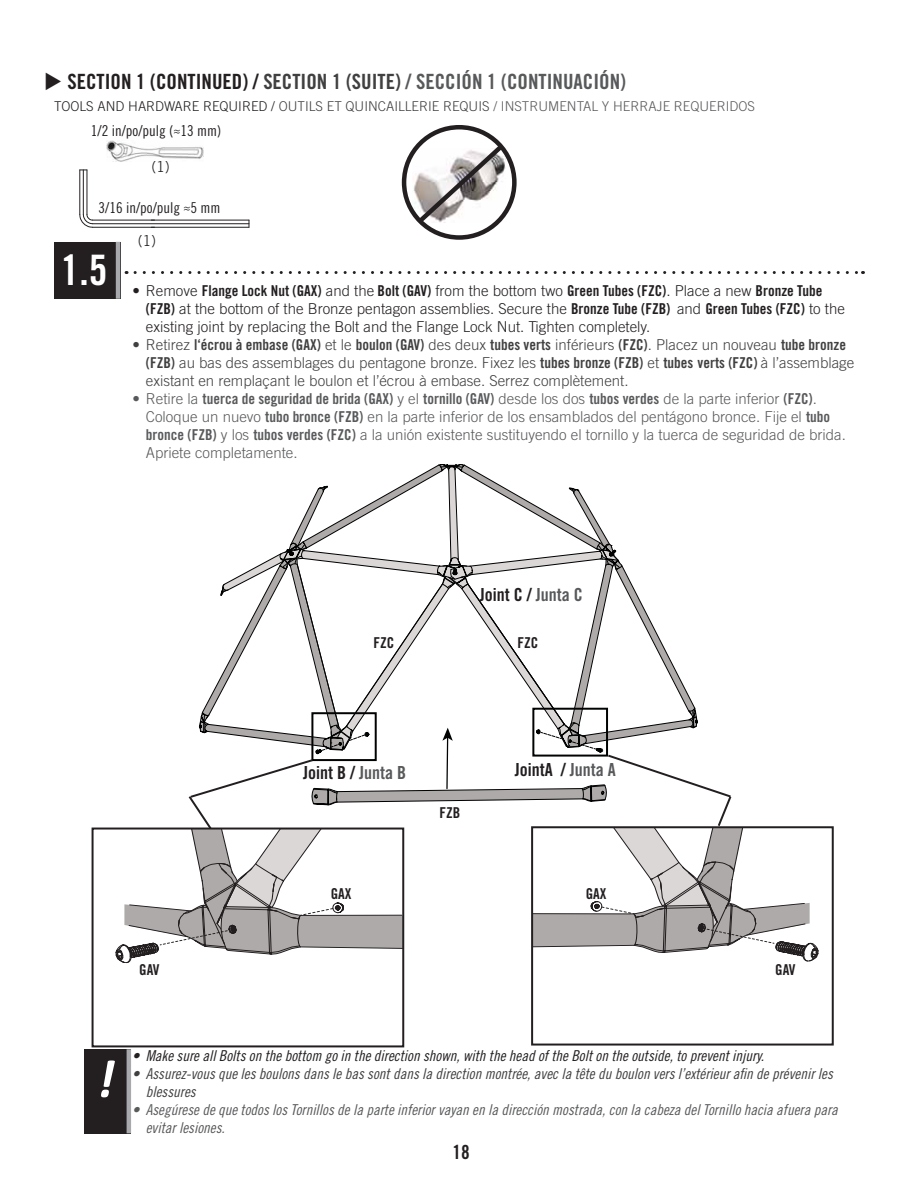
<style>
.page{position:relative;width:918px;height:1188px;background:#fff}
.page>*{position:absolute;margin:0;border:0;box-sizing:border-box;transform-origin:0 0}
.t1{font:italic 700 54px "Calibri";color:#fff}
.t2{font:42px "Trade Gothic LT Std Bd Cn 20";color:#fff}
.t3{font:21px "Trade Gothic LT Std Bd Cn 20";color:#58595b}
.t4{font:19.5px "Trade Gothic LT Std Bd Cn 20";color:#231f20}
.t5{font:18px "Trade Gothic LT Std Bd Cn 20";color:#231f20}
.t6{font:300 15px/18px "Trade Gothic LT Std";color:#58595b}
.t7{font:300 15px/18px "Trade Gothic LT Std";color:#231f20}
.t8{font:300 15px/18px "Trade Gothic LT Std";color:#404041}
.t9{font:15px/18px "Trade Gothic LT Std Cn 18 Obl";color:#58595b}
.t10{font:15px/18px "Trade Gothic LT Std Cn 18 Obl";color:#404041}
.t11{font:15px "Trade Gothic LT Std Bd Cn 20";color:#231f20}
.t12{font:15px "Trade Gothic LT Std Bd Cn 20";color:#404041}
.t13{font:15px "Trade Gothic LT Std Cn 18 Obl";color:#231f20}
.t14{font:15px "Trade Gothic LT Std Bd Cn 20";color:#58595b}
.t15{font:15px "Trade Gothic LT Std Cn 18";color:#231f20}
.t16{font:300 13.5px "Trade Gothic LT Std";color:#58595b}
.s1{color:#231f20}
.s2{color:#404041}
.s3{font-family:"Trade Gothic LT Std";font-weight:300}
.s4{font-family:"Trade Gothic LT Std Bd Cn 20";font-weight:400}
.s5{color:#58595b}
</style>
<div class="page">
<hr style="left:83px;top:170px;width:1px;height:44px;background:#231f20">
<hr style="left:87px;top:170px;width:1px;height:44px;background:#231f20">
<hr style="left:80px;top:170px;width:1px;height:44px;background:#231f20">
<svg style="left:79px;top:214px;width:14px;height:14px"></svg>
<hr style="left:93px;top:223px;width:156px;height:1px;background:#231f20">
<hr style="left:93px;top:220px;width:156px;height:1px;background:#231f20">
<hr style="left:93px;top:227px;width:156px;height:1px;background:#231f20">
<div style="left:54px;top:242px;width:66px;height:57px;background:#231f20"></div>
<hr style="left:116px;top:242px;width:4px;height:57px;background:#a7a9ac">
<svg style="left:135px;top:271px;width:728px;height:3px"></svg>
<div style="left:84px;top:1049px;width:46px;height:84px;background:#231f20"></div>
<hr style="left:127px;top:1049px;width:4px;height:84px;background:#a7a9ac">
<div style="left:531px;top:826px;width:303px;height:220px;border:2px solid #231f20"></div>
<div style="left:92px;top:828px;width:312px;height:219px;border:2px solid #231f20"></div>
<svg style="left:116px;top:464px;width:703px;height:499px"></svg>
<div style="left:402px;top:125px;width:115px;height:115px;border:4px solid #231f20;border-radius:50%"></div>
<svg style="left:413px;top:141px;width:93px;height:87px"></svg>
<img style="left:107px;top:140px;width:96px;height:21px">
<div style="left:374px;top:638px;width:20px;height:10px;background:#fff"></div>
<div style="left:518px;top:638px;width:20px;height:10px;background:#fff"></div>
<h3 class="t3" style="left:67px;top:74px;width:560px"><span class="s1">SECTION 1 (CONTINUED) /</span> <span class="s2">SECTION 1 (SUITE)</span> / SECCIÓN 1 (CONTINUACIÓN)</h3>
<p class="t16" style="left:54px;top:101px;width:703px"><span class="s1">TOOLS AND HARDWARE REQUIRED /</span> <span class="s2">OUTILS ET QUINCAILLERIE REQUIS</span> / INSTRUMENTAL Y HERRAJE REQUERIDOS</p>
<p class="t15" style="left:91px;top:125px;width:132px">1/2 in/po/pulg (≈13 mm)</p>
<p class="t7" style="left:151px;top:159px;width:20px">(1)</p>
<p class="t15" style="left:99px;top:202px;width:123px">3/16 in/po/pulg ≈5 mm</p>
<h2 class="t2" style="left:61px;top:255px;width:48px">1.5</h2>
<p class="t7" style="left:138px;top:233px;width:20px">(1)</p>
<p class="t11" style="left:132px;top:285px;width:692px"><span class="s3">• Remove</span> Flange Lock Nut (GAX) <span class="s3">and the</span> Bolt (GAV) <span class="s3">from the bottom two</span> Green Tubes (FZC)<span class="s3">. Place a new</span> Bronze Tube</p>
<p class="t7" style="left:146px;top:302px;width:700px"><span class="s4">(FZB)</span> at the bottom of the Bronze pentagon assemblies. Secure the <span class="s4">Bronze Tube (FZB)</span> and <span class="s4">Green Tubes (FZC)</span> to the existing joint by replacing the Bolt and the Flange Lock Nut. Tighten completely.</p>
<p class="t12" style="left:132px;top:339px;width:715px"><span class="s3">• Retirez</span> l‘écrou à embase (GAX) <span class="s3">et le</span> boulon (GAV) <span class="s3">des deux</span> tubes verts <span class="s3">inférieurs</span> (FZC)<span class="s3">. Placez un nouveau</span> tube bronze</p>
<p class="t8" style="left:146px;top:356px;width:710px"><span class="s4">(FZB)</span> au bas des assemblages du pentagone bronze. Fixez les <span class="s4">tubes bronze (FZB)</span> et <span class="s4">tubes verts (FZC)</span> à l’assemblage existant en remplaçant le boulon et l’écrou à embase. Serrez complètement.</p>
<p class="t14" style="left:132px;top:393px;width:686px"><span class="s3">• Retire la</span> tuerca de seguridad de brida (GAX) <span class="s3">y el</span> tornillo (GAV) <span class="s3">desde los dos</span> tubos verdes <span class="s3">de la parte inferior</span> (FZC)<span class="s3">.</span></p>
<p class="t6" style="left:146px;top:410px;width:701px">Coloque un nuevo <span class="s4">tubo bronce (FZB)</span> en la parte inferior de los ensamblados del pentágono bronce. Fije el <span class="s4">tubo bronce (FZB)</span> y los <span class="s4">tubos verdes (FZC)</span> a la unión existente sustituyendo el tornillo y la tuerca de seguridad de brida.<br>Apriete completamente.</p>
<p class="t5" style="left:480px;top:588px;width:104px">Joint C / <span class="s5">Junta C</span></p>
<p class="t11" style="left:374px;top:638px;width:22px">FZC</p>
<p class="t11" style="left:518px;top:638px;width:22px">FZC</p>
<p class="t11" style="left:139px;top:965px;width:22px">GAV</p>
<p class="t5" style="left:303px;top:766px;width:104px">Joint B / <span class="s5">Junta B</span></p>
<p class="t5" style="left:515px;top:763px;width:102px">JointA / <span class="s5">Junta A</span></p>
<p class="t11" style="left:331px;top:888px;width:22px">GAX</p>
<p class="t11" style="left:439px;top:807px;width:22px">FZB</p>
<p class="t11" style="left:586px;top:888px;width:22px">GAX</p>
<p class="t11" style="left:775px;top:965px;width:22px">GAV</p>
<h1 class="t1" style="left:97px;top:1056px;width:19px">!</h1>
<p class="t13" style="left:132px;top:1050px;width:633px">• Make sure all Bolts on the bottom go in the direction shown, with the head of the Bolt on the outside, to prevent injury.</p>
<p class="t10" style="left:146px;top:1067px;width:689px;text-indent:-14px">• Assurez-vous que les boulons dans le bas sont dans la direction montrée, avec la tête du boulon vers l’extérieur afin de prévenir les blessures</p>
<p class="t9" style="left:146px;top:1103px;width:694px;text-indent:-14px">• Asegúrese de que todos los Tornillos de la parte inferior vayan en la dirección mostrada, con la cabeza del Tornillo hacia afuera para evitar lesiones.</p>
<h3 class="t4" style="left:453px;top:1146px;width:19px">18</h3>
</div>
